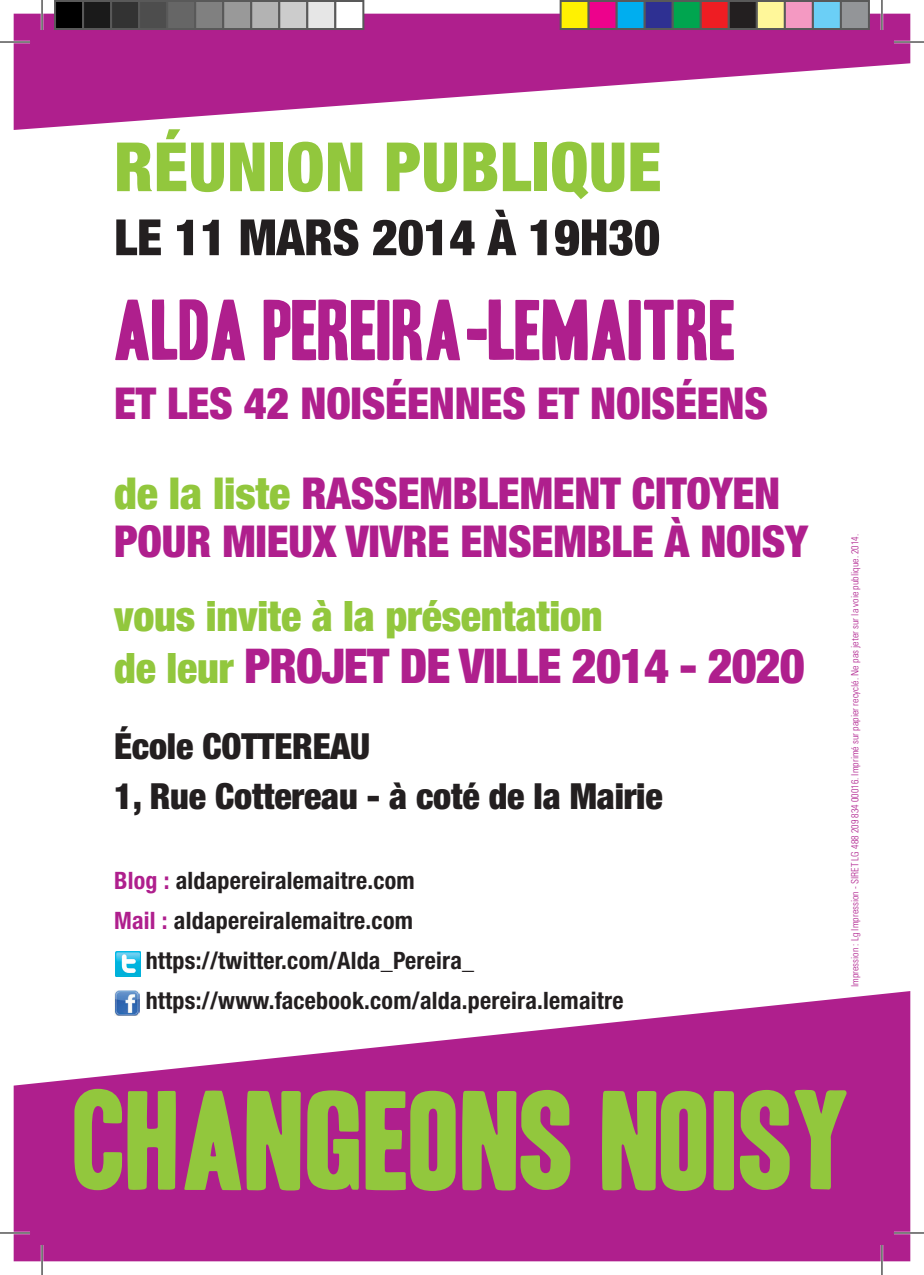
<style>
.page{position:relative;width:924px;height:1275px;background:#fff}
.page>*{position:absolute;margin:0;border:0;box-sizing:border-box;transform-origin:0 0}
.t1{font:121.6px "Headline One HPLHS";color:#92c73d;scale:1.19 1}
.t2{font:74px "Headline One HPLHS";letter-spacing:-.005em;color:#af1f8d;scale:1.16 1}
.t3{font:900 condensed 68px "Helvetica Neue";letter-spacing:.01em;color:#92c73d}
.t4{font:900 condensed 50px "Helvetica Neue";letter-spacing:-.005em;color:#231f20}
.t5{font:900 condensed 48px "Helvetica Neue";letter-spacing:-.02em;color:#af1f8d}
.t6{font:900 condensed 44px/90px "Helvetica Neue";letter-spacing:-.005em;color:#af1f8d;text-align:right}
.t7{font:900 condensed 42px "Helvetica Neue";letter-spacing:-.005em;color:#92c73d}
.t8{font:900 condensed 36px/50px "Helvetica Neue";letter-spacing:-.005em;color:#231f20}
.t9{font:700 condensed 24px "Helvetica Neue";letter-spacing:.01em;color:#231f20}
.t10{font:300 condensed 10px "Univers";color:#af1f8d}
.s1{color:#92c73d}
.s2{font-size:42px;color:#92c73d}
.s3{color:#af1f8d}
</style>
<div class="page">
<svg style="left:14px;top:14px;width:895px;height:116px;fill:#af1f8d"></svg>
<svg style="left:14px;top:991px;width:895px;height:270px;fill:#af1f8d"></svg>
<img style="left:115px;top:951px;width:25px;height:25px">
<img style="left:114px;top:990px;width:25px;height:25px">
<hr style="left:0;top:41px;width:30px;height:2px;background:#fff">
<hr style="left:893px;top:41px;width:30px;height:2px;background:#fff">
<hr style="left:0;top:1231px;width:30px;height:3px;background:#fff">
<hr style="left:893px;top:1231px;width:30px;height:3px;background:#fff">
<hr style="left:41px;top:0;width:2px;height:30px;background:#fff">
<hr style="left:41px;top:1245px;width:2px;height:30px;background:#fff">
<hr style="left:880px;top:0;width:2px;height:30px;background:#fff">
<hr style="left:880px;top:1245px;width:2px;height:30px;background:#fff">
<hr style="left:0;top:42px;width:30px;height:1px;background:#000">
<hr style="left:893px;top:42px;width:30px;height:1px;background:#000">
<hr style="left:0;top:1232px;width:30px;height:1px;background:#000">
<hr style="left:893px;top:1232px;width:30px;height:1px;background:#000">
<hr style="left:42px;top:0;width:1px;height:30px;background:#000">
<hr style="left:42px;top:1245px;width:1px;height:30px;background:#000">
<hr style="left:881px;top:0;width:1px;height:30px;background:#000">
<hr style="left:881px;top:1245px;width:1px;height:30px;background:#000">
<div style="left:55px;top:1px;width:28px;height:28px;background:#000"></div>
<div style="left:54px;top:0;width:30px;height:30px;border:2px solid #595959"></div>
<div style="left:83px;top:1px;width:28px;height:28px;background:#1a1a1a"></div>
<div style="left:82px;top:0;width:30px;height:30px;border:2px solid #595959"></div>
<div style="left:111px;top:1px;width:28px;height:28px;background:#333"></div>
<div style="left:110px;top:0;width:30px;height:30px;border:2px solid #595959"></div>
<div style="left:139px;top:1px;width:28px;height:28px;background:#4d4d4d"></div>
<div style="left:138px;top:0;width:30px;height:30px;border:2px solid #595959"></div>
<div style="left:167px;top:1px;width:28px;height:28px;background:#666"></div>
<div style="left:166px;top:0;width:30px;height:30px;border:2px solid #595959"></div>
<div style="left:195px;top:1px;width:28px;height:28px;background:#808080"></div>
<div style="left:194px;top:0;width:30px;height:30px;border:2px solid #595959"></div>
<div style="left:223px;top:1px;width:28px;height:28px;background:#999"></div>
<div style="left:222px;top:0;width:30px;height:30px;border:2px solid #595959"></div>
<div style="left:251px;top:1px;width:28px;height:28px;background:#b3b3b3"></div>
<div style="left:250px;top:0;width:30px;height:30px;border:2px solid #595959"></div>
<div style="left:279px;top:1px;width:28px;height:28px;background:#ccc"></div>
<div style="left:278px;top:0;width:30px;height:30px;border:2px solid #595959"></div>
<div style="left:307px;top:1px;width:28px;height:28px;background:#e6e6e6"></div>
<div style="left:306px;top:0;width:30px;height:30px;border:2px solid #595959"></div>
<div style="left:335px;top:1px;width:28px;height:28px;background:#fff"></div>
<div style="left:334px;top:0;width:30px;height:30px;border:2px solid #595959"></div>
<div style="left:560px;top:1px;width:28px;height:28px;background:#fff101"></div>
<div style="left:559px;top:0;width:30px;height:30px;border:2px solid #595959"></div>
<div style="left:588px;top:1px;width:28px;height:28px;background:#ed028c"></div>
<div style="left:587px;top:0;width:30px;height:30px;border:2px solid #595959"></div>
<div style="left:616px;top:1px;width:28px;height:28px;background:#00aeef"></div>
<div style="left:615px;top:0;width:30px;height:30px;border:2px solid #595959"></div>
<div style="left:644px;top:1px;width:28px;height:28px;background:#2e3092"></div>
<div style="left:643px;top:0;width:30px;height:30px;border:2px solid #595959"></div>
<div style="left:672px;top:1px;width:28px;height:28px;background:#00a54f"></div>
<div style="left:671px;top:0;width:30px;height:30px;border:2px solid #595959"></div>
<div style="left:700px;top:1px;width:28px;height:28px;background:#ee1d23"></div>
<div style="left:699px;top:0;width:30px;height:30px;border:2px solid #595959"></div>
<div style="left:728px;top:1px;width:28px;height:28px;background:#231f20"></div>
<div style="left:727px;top:0;width:30px;height:30px;border:2px solid #595959"></div>
<div style="left:756px;top:1px;width:28px;height:28px;background:#fff79a"></div>
<div style="left:755px;top:0;width:30px;height:30px;border:2px solid #595959"></div>
<div style="left:784px;top:1px;width:28px;height:28px;background:#f499c2"></div>
<div style="left:783px;top:0;width:30px;height:30px;border:2px solid #595959"></div>
<div style="left:812px;top:1px;width:28px;height:28px;background:#6bcff6"></div>
<div style="left:811px;top:0;width:30px;height:30px;border:2px solid #595959"></div>
<div style="left:840px;top:1px;width:28px;height:28px;background:#939598"></div>
<div style="left:839px;top:0;width:30px;height:30px;border:2px solid #595959"></div>
<h3 class="t3" style="left:114px;top:125px;width:548px">RÉUNION PUBLIQUE</h3>
<h3 class="t4" style="left:114px;top:206px;width:547px">Le 11 mars 2014 à 19H30</h3>
<h2 class="t2" style="left:114px;top:294px;width:177px">ALDA PEREIR</h2>
<h2 class="t2" style="left:425px;top:294px;width:243px">A-LEMAITRE</h2>
<h3 class="t6" style="left:114px;top:358px;width:295px">et les 42 Noiséenne</h3>
<h3 class="t6" style="left:114px;top:358px;width:667px">s et Noiséens<br><span class="s1">de la liste</span> RASSEMBLEMENT CITOYEN</h3>
<h3 class="t6" style="left:114px;top:496px;width:25px">pour</h3>
<h3 class="t6" style="left:222px;top:496px;width:387px">mieux vivre ensemble</h3>
<h3 class="t6" style="left:664px;top:496px;width:146px">à Noisy</h3>
<h3 class="t7" style="left:114px;top:590px;width:490px">vous invite à la présentation</h3>
<h3 class="t5" style="left:114px;top:636px;width:692px"><span class="s2">de leur</span> PROJET DE VILLE 2014 - 2020</h3>
<h3 class="t8" style="left:114px;top:721px;width:550px">École COTTEREAU<br>1, Rue Cottereau - à coté de la Mairie</h3>
<p class="t9" style="left:114px;top:866px;width:302px"><span class="s3">Blog :</span> aldapereiralemaitre.com</p>
<p class="t9" style="left:114px;top:906px;width:300px"><span class="s3">Mail :</span> aldapereiralemaitre.com</p>
<p class="t9" style="left:146px;top:946px;width:330px">https://twitter.com/Alda_Pereira_</p>
<p class="t9" style="left:146px;top:986px;width:479px">https://www.facebook.com/alda.pereira.lemaitre</p>
<p class="t10" style="left:848px;top:987px;width:455px;rotate:-90deg">Impression : Lg Impression - SIRET LG 488 209 834 00016. Imprimé sur papier recyclé. Ne pas jeter sur la voie publique. 2014.</p>
<h1 class="t1" style="left:73px;top:1082px;width:654px">CHANGEONS NOISY</h1>
</div>
